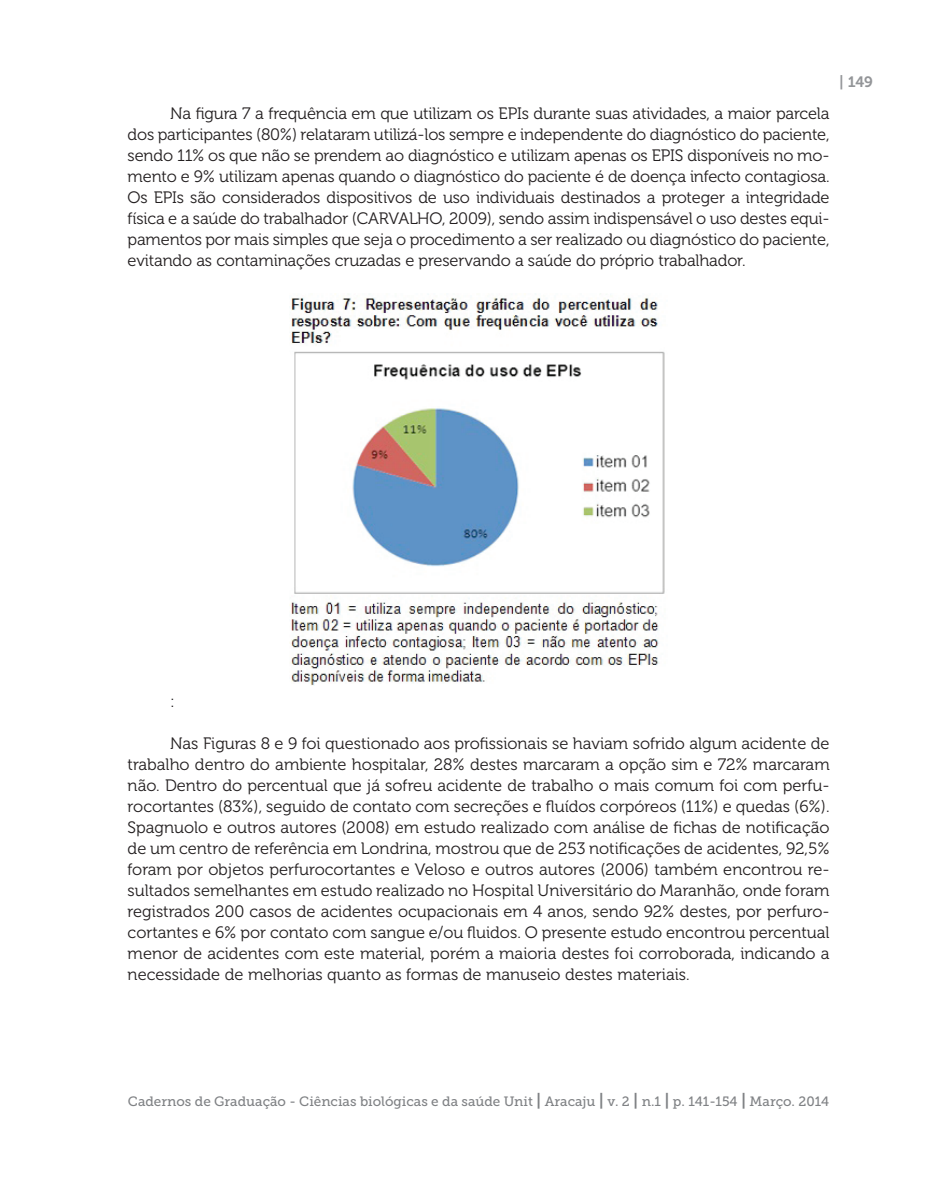
<style>
.page{position:relative;width:936px;height:1191px;background:#fff}
.page>*{position:absolute;margin:0;border:0;box-sizing:border-box;transform-origin:0 0}
.t1{font:16.5px/21px "Museo 300";letter-spacing:-.01em;color:#231f20;text-align:justify}
.t2{font:15px "Museo 700";color:#939598}
.t3{font:13.5px "Museo Slab 500";color:#808285}
.s1{font-family:"Museo 700";font-size:16.5px}
</style>
<div class="page">
<img style="left:289px;top:294px;width:376px;height:392px">
<p class="t1" style="left:128px;top:103px;width:703px;text-indent:43px">Na figura 7 a frequência em que utilizam os EPIs durante suas atividades, a maior parcela dos participantes (80%) relataram utilizá-los sempre e independente do diagnóstico do paciente, sendo 11% os que não se prendem ao diagnóstico e utilizam apenas os EPIS disponíveis no mo&shy;mento e 9% utilizam apenas quando o diagnóstico do paciente é de doença infecto contagiosa.<br>Os EPIs são considerados dispositivos de uso individuais destinados a proteger a integridade física e a saúde do trabalhador (CARVALHO, 2009), sendo assim indispensável o uso destes equi&shy;pamentos por mais simples que seja o procedimento a ser realizado ou diagnóstico do paciente, evitando as contaminações cruzadas e preservando a saúde do próprio trabalhador.</p>
<p class="t2" style="left:839px;top:73px;width:35px">| 149</p>
<p class="t1" style="left:170px;top:691px;width:6px">:</p>
<p class="t1" style="left:128px;top:733px;width:703px;text-indent:43px">Nas Figuras 8 e 9 foi questionado aos profissionais se haviam sofrido algum acidente de trabalho dentro do ambiente hospitalar, 28% destes marcaram a opção sim e 72% marcaram não. Dentro do percentual que já sofreu acidente de trabalho o mais comum foi com perfu&shy;rocortantes (83%), seguido de contato com secreções e fluídos corpóreos (11%) e quedas (6%).<br>Spagnuolo e outros autores (2008) em estudo realizado com análise de fichas de notificação de um centro de referência em Londrina, mostrou que de 253 notificações de acidentes, 92,5% foram por objetos perfurocortantes e Veloso e outros autores (2006) também encontrou re&shy;sultados semelhantes em estudo realizado no Hospital Universitário do Maranhão, onde foram registrados 200 casos de acidentes ocupacionais em 4 anos, sendo 92% destes, por perfuro&shy;cortantes e 6% por contato com sangue e/ou fluidos. O presente estudo encontrou percentual menor de acidentes com este material, porém a maioria destes foi corroborada, indicando a necessidade de melhorias quanto as formas de manuseio destes materiais.</p>
<p class="t3" style="left:128px;top:1093px;width:702px">Cadernos de Graduação - Ciências biológicas e da saúde Unit <span class="s1">|</span> Aracaju <span class="s1">|</span> v. 2 <span class="s1">|</span> n.1 <span class="s1">|</span> p. 141-154 <span class="s1">|</span> Março. 2014</p>
</div>
